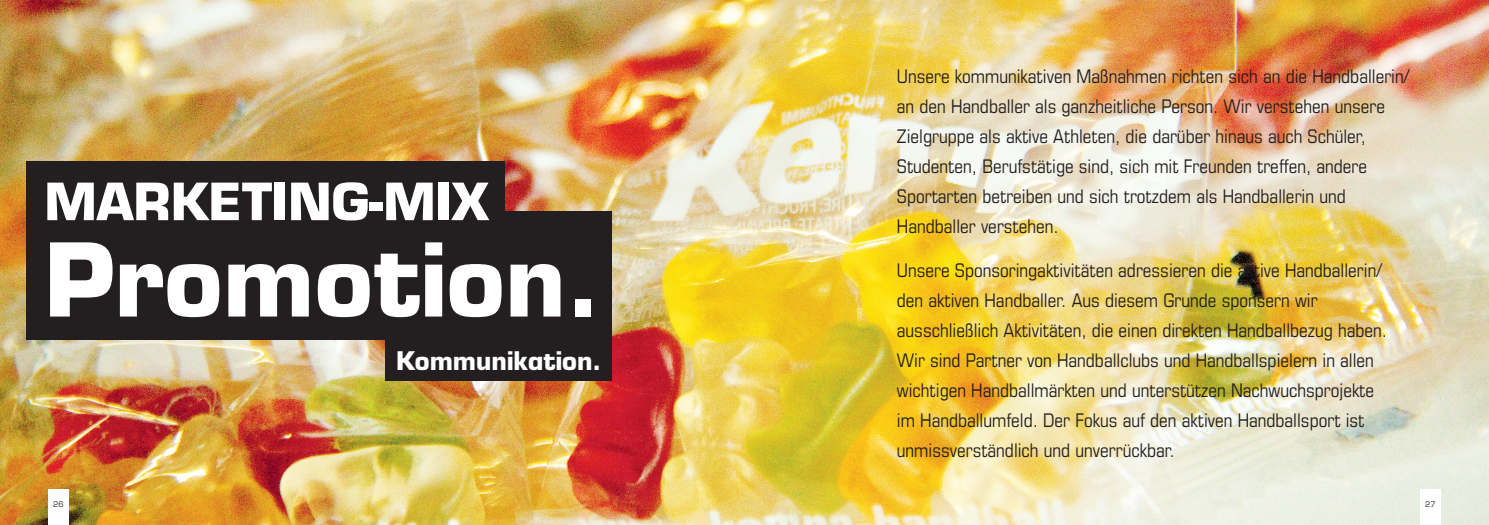
<style>
.page{position:relative;width:1489px;height:525px;background:#fff}
.page>*{position:absolute;margin:0;border:0;box-sizing:border-box;transform-origin:0 0}
.t1{font:700 98.75px "Kempastile";color:#fff}
.t2{font:700 50px "Eurostile";color:#fff}
.t3{font:700 25px "Kempastile";color:#fff}
.t4{font:condensed 18.75px/30px "Eurostile";color:#231f20}
.t5{font:7.5px "Eurostile";color:#231f20}
</style>
<div class="page">
<img style="left:0;top:0;width:1488px;height:524px">
<div style="left:48px;top:489px;width:21px;height:35px;background:#fff"></div>
<div style="left:1419px;top:489px;width:21px;height:35px;background:#fff"></div>
<div style="left:27px;top:162px;width:478px;height:85px;background:#231f20"></div>
<div style="left:27px;top:212px;width:585px;height:128px;background:#231f20"></div>
<div style="left:385px;top:339px;width:227px;height:41px;background:#231f20"></div>
<h2 class="t2" style="left:44px;top:171px;width:445px">MARKETING-MIX</h2>
<h1 class="t1" style="left:44px;top:219px;width:559px">Promotion.</h1>
<h3 class="t3" style="left:396px;top:345px;width:207px">Kommunikation.</h3>
<p class="t4" style="left:896px;top:61px;width:514px">Unsere kommunikativen Maßnahmen richten sich an die Handballerin/ an den Handballer als ganzheitliche Person. Wir verstehen unsere Zielgruppe als aktive Athleten, die darüber hinaus auch Schüler, Studenten, Berufstätige sind, sich mit Freunden treffen, andere Sportarten betreiben und sich trotzdem als Handballerin und Handballer verstehen.</p>
<p class="t4" style="left:896px;top:255px;width:491px">Unsere Sponsoringaktivitäten adressieren die aktive Handballerin/ den aktiven Handballer. Aus diesem Grunde sponsern wir ausschließlich Aktivitäten, die einen direkten Handballbezug haben.<br>Wir sind Partner von Handballclubs und Handballspielern in allen wichtigen Handballmärkten und unterstützen Nachwuchsprojekte im Handballumfeld. Der Fokus auf den aktiven Handballsport ist unmissverständlich und unverrückbar.</p>
<p class="t5" style="left:53px;top:499px;width:12px">26</p>
<p class="t5" style="left:1425px;top:499px;width:12px">27</p>
</div>
